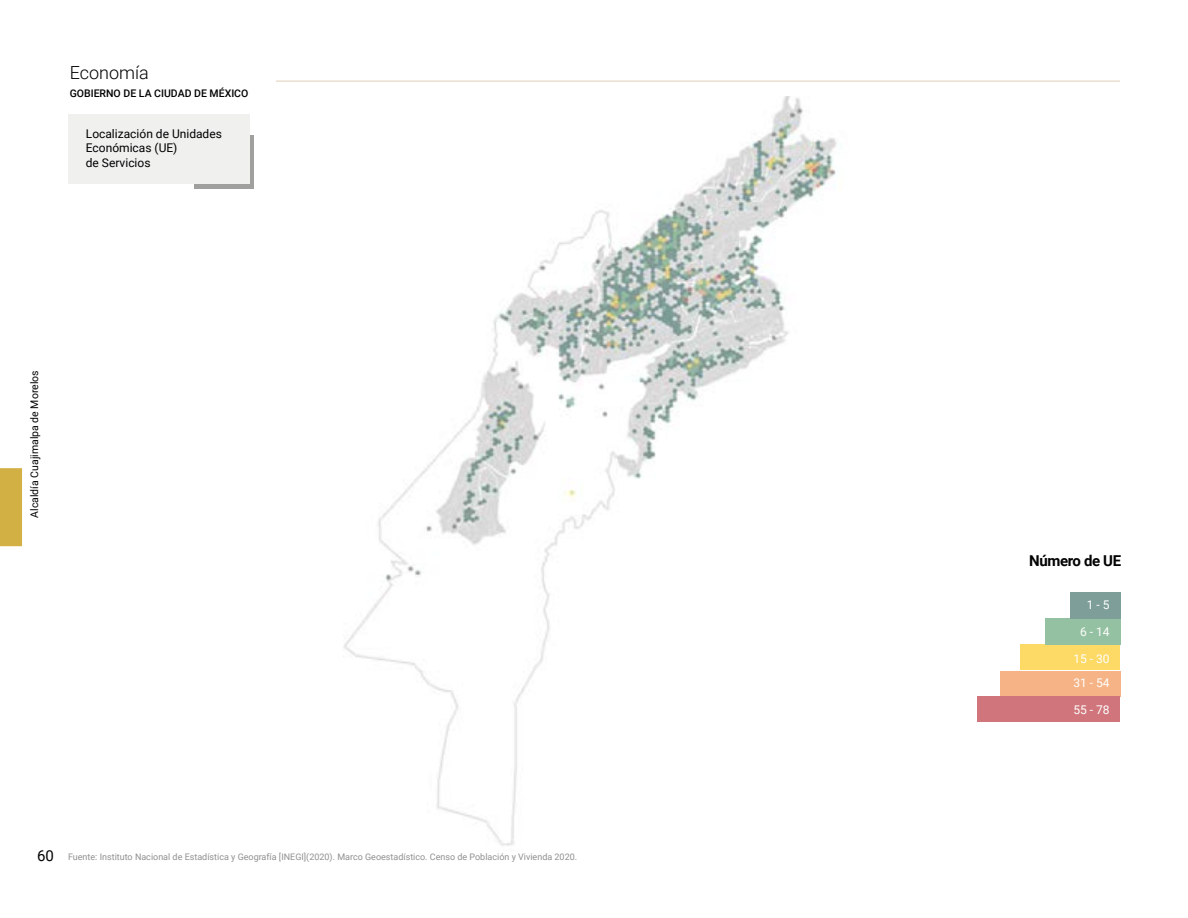
<style>
.page{position:relative;width:1188px;height:918px;background:#fff}
.page>*{position:absolute;margin:0;border:0;box-sizing:border-box;transform-origin:0 0}
.t1{font:300 18px "Roboto";color:#000}
.t2{font:700 15px "Roboto";letter-spacing:-.025em;color:#020203}
.t3{font:15px "Roboto";color:#000}
.t4{font:12px/14.4px "Roboto";color:#000}
.t5{font:12px/23.5px "Roboto";color:#fff}
.t6{font:10.5px "Roboto";color:#000}
.t7{font:500 10.5px "Roboto";color:#000}
.t8{font:9px "Roboto";color:#909091}
</style>
<div class="page">
<hr style="left:276px;top:80px;width:844px;height:2px;background:#b38f5e">
<img style="left:194px;top:97px;width:643px;height:749px">
<div style="left:194px;top:135px;width:60px;height:53px;background:#a0a09f"></div>
<div style="left:68px;top:114px;width:182px;height:70px;background:#f0f0ef"></div>
<div style="left:1px;top:469px;width:20px;height:76px;background:#d2b043"></div>
<div style="left:0;top:468px;width:22px;height:78px;border:2px solid #d2b043"></div>
<div style="left:1021px;top:644px;width:99px;height:26px;background:#fdd965"></div>
<div style="left:1000px;top:671px;width:120px;height:26px;background:#f6b385"></div>
<div style="left:977px;top:696px;width:143px;height:26px;background:#cf757b"></div>
<div style="left:1045px;top:619px;width:76px;height:26px;background:#94c1a1"></div>
<div style="left:1070px;top:592px;width:51px;height:27px;background:#7e9f99"></div>
<h1 class="t1" style="left:70px;top:60px;width:80px">Economía</h1>
<p class="t7" style="left:70px;top:85px;width:180px">GOBIERNO DE LA CIUDAD DE MÉXICO</p>
<h3 class="t4" style="left:86px;top:126px;width:138px">Localización de Unidades<br>Económicas (UE)<br>de Servicios</h3>
<p class="t6" style="left:27px;top:518px;width:149px;rotate:-90deg">Alcaldía Cuajimalpa de Morelos</p>
<h2 class="t3" style="left:37px;top:845px;width:18px">60</h2>
<p class="t8" style="left:68px;top:851px;width:511px">Fuente: Instituto Nacional de Estadística y Geografía [INEGI](2020). Marco Geoestadístico. Censo de Población y Vivienda 2020.</p>
<h2 class="t2" style="left:1029px;top:550px;width:93px">Número de UE</h2>
<h3 class="t5" style="left:1087px;top:592px;width:24px">1 - 5</h3>
<h3 class="t5" style="left:1080px;top:620px;width:31px">6 - 14</h3>
<h3 class="t5" style="left:1073px;top:646px;width:38px">15 - 30<br>31 - 54</h3>
<h3 class="t5" style="left:1073px;top:697px;width:38px">55 - 78</h3>
</div>
